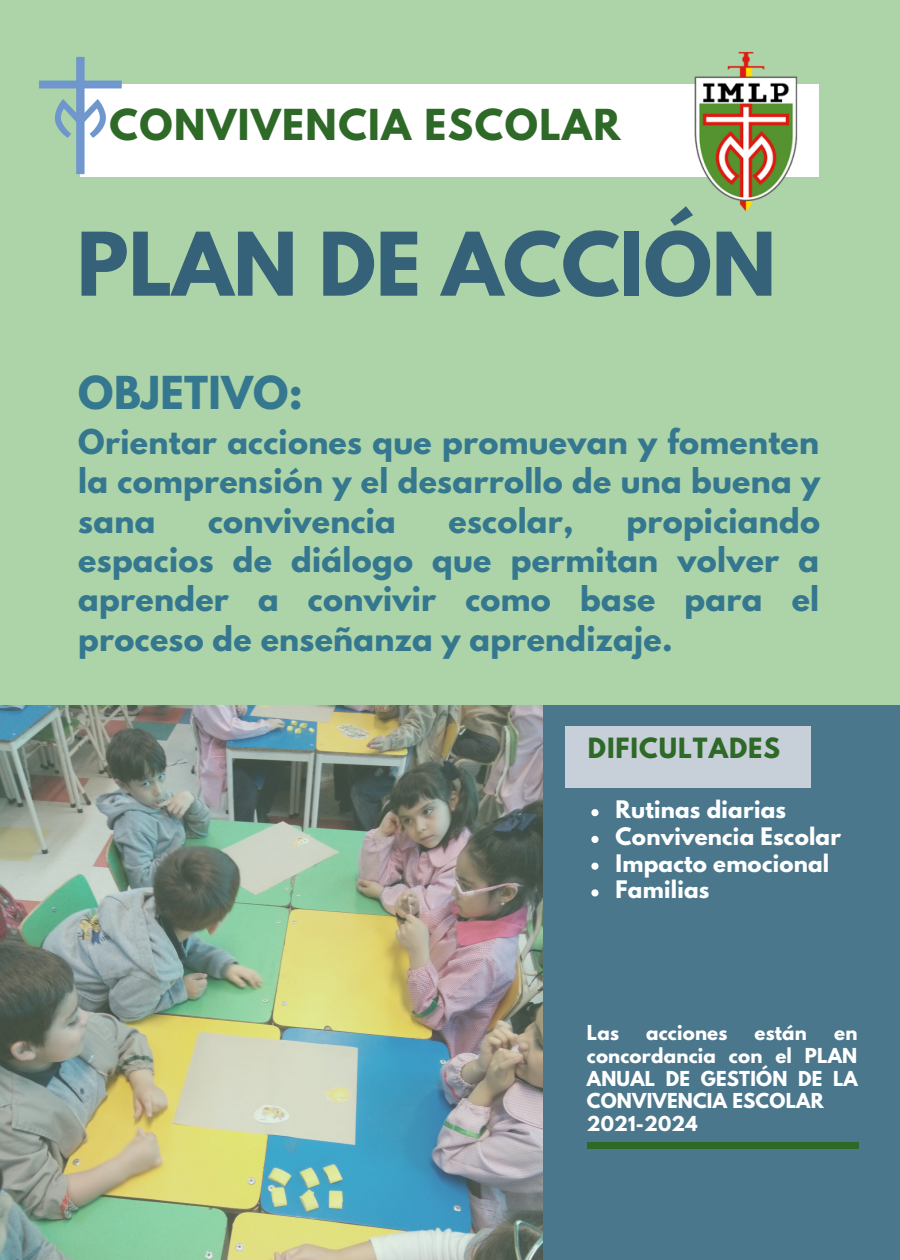
<style>
.page{position:relative;width:900px;height:1260px;background:#add4a9}
.page>*{position:absolute;margin:0;border:0;box-sizing:border-box;transform-origin:0 0}
.t1{font:700 77.75px "League Spartan";color:#356279}
.t2{font:700 40.25px "League Spartan";letter-spacing:.01em;color:#35778f}
.t3{font:700 37.75px "League Spartan";letter-spacing:.04em;color:#2e6928}
.t4{font:700 30.25px/39.5px "League Spartan";letter-spacing:.01em;color:#35778f;text-align:justify}
.t5{font:700 24.75px "League Spartan";letter-spacing:.04em;color:#2e6928}
.t6{font:700 21.5px "League Spartan";letter-spacing:.01em;color:#fff}
.t7{font:700 18.25px/22.8px "League Spartan";letter-spacing:.01em;color:#fff;text-align:justify}
</style>
<div class="page">
<img style="left:0;top:706px;width:543px;height:554px">
<div style="left:543px;top:706px;width:357px;height:554px;background:#4b778d"></div>
<div style="left:80px;top:85px;width:739px;height:92px;background:#fff"></div>
<div style="left:587px;top:1143px;width:272px;height:5px;background:#2e6928"></div>
<div style="left:565px;top:726px;width:245px;height:62px;background:#c7d0d8"></div>
<img style="left:674px;top:51px;width:145px;height:161px">
<img style="left:39px;top:57px;width:103px;height:118px">
<svg style="left:591px;top:809px;width:8px;height:7px"></svg>
<svg style="left:591px;top:836px;width:8px;height:7px"></svg>
<svg style="left:591px;top:863px;width:8px;height:7px"></svg>
<svg style="left:591px;top:889px;width:8px;height:7px"></svg>
<p class="t3" style="left:109px;top:106px;width:513px">CONVIVENCIA ESCOLAR</p>
<p class="t1" style="left:77px;top:226px;width:701px">PLAN DE ACCIÓN</p>
<p class="t2" style="left:78px;top:373px;width:226px">OBJETIVO:</p>
<p class="t4" style="left:78px;top:426px;width:743px">Orientar acciones que promuevan y fomenten la comprensión y el desarrollo de una buena y sana</p>
<p class="t4" style="left:78px;top:505px;width:743px;text-indent:548px">propiciando espacios de diálogo que permitan volver a aprender a convivir como base para el proceso de enseñanza y aprendizaje.</p>
<p class="t4" style="left:208px;top:505px;width:189px">convivencia</p>
<p class="t4" style="left:449px;top:505px;width:127px">escolar,</p>
<p class="t5" style="left:588px;top:736px;width:194px">DIFICULTADES</p>
<p class="t6" style="left:616px;top:799px;width:172px">Rutinas diarias</p>
<p class="t6" style="left:616px;top:825px;width:227px">Convivencia Escolar</p>
<p class="t6" style="left:616px;top:852px;width:215px">Impacto emocional</p>
<p class="t6" style="left:616px;top:879px;width:95px">Familias</p>
<p class="t7" style="left:587px;top:1024px;width:34px">Las</p>
<p class="t7" style="left:646px;top:1024px;width:83px">acciones</p>
<p class="t7" style="left:755px;top:1024px;width:54px">están</p>
<p class="t7" style="left:587px;top:1024px;width:272px;text-indent:247px">en concordancia con el PLAN ANUAL DE GESTIÓN DE LA CONVIVENCIA ESCOLAR</p>
<p class="t7" style="left:587px;top:1115px;width:112px">2021-2024</p>
</div>
